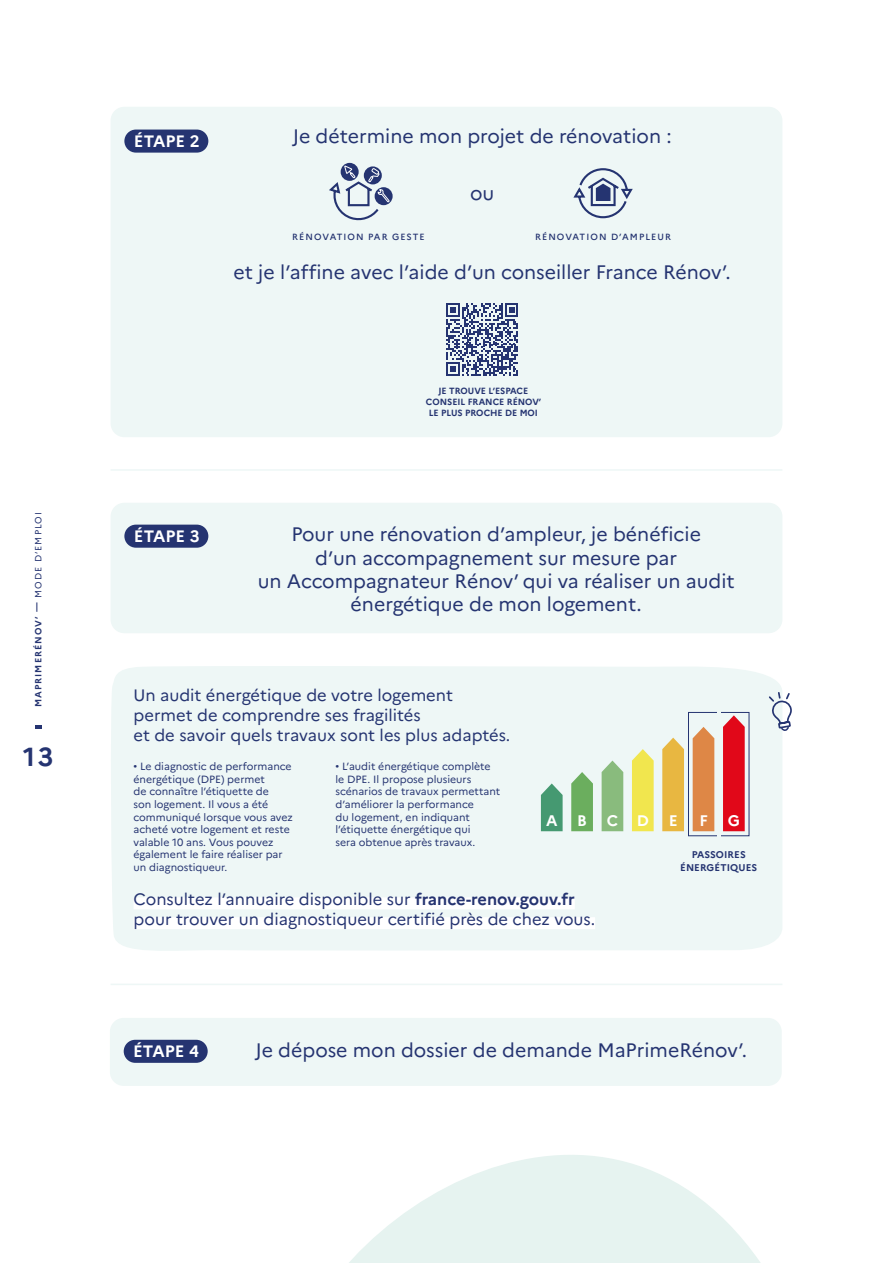
<style>
.page{position:relative;width:893px;height:1263px;background:#fff}
.page>*{position:absolute;margin:0;border:0;box-sizing:border-box;transform-origin:0 0}
.t1{font:700 26.1px "Marianne";color:#253471}
.t2{font:19.5px/23.4px "Marianne";color:#253471;text-align:center}
.t3{font:16.5px/19.8px "Marianne";color:#253471}
.t4{font:700 16.5px "Marianne";letter-spacing:.005em;color:#fff}
.t5{font:700 15.3px "Marianne";color:#fff}
.t6{font:10.5px/12.6px "Marianne";color:#253471}
.t7{font:700 9.75px/13.5px "Marianne";letter-spacing:.01em;color:#253471;text-align:center}
.t8{font:700 9px/11.2px "Marianne";color:#253471;text-align:center}
.t9{font:500 9px "Marianne";letter-spacing:.12em;color:#253471}
.t10{font:700 9px "Marianne";letter-spacing:.12em;color:#253471}
.s1{font-weight:400}
.s2{font-weight:700}
</style>
<div class="page">
<svg style="left:35px;top:726px;width:7px;height:3px"></svg>
<div style="left:111px;top:503px;width:671px;height:130px;background:#eef7f6;border-radius:14px"></div>
<div style="left:124px;top:525px;width:84px;height:23px;background:#253471;border-radius:12px"></div>
<div style="left:111px;top:107px;width:671px;height:330px;background:#eef7f6;border-radius:14px"></div>
<div style="left:124px;top:130px;width:84px;height:23px;background:#253471;border-radius:12px"></div>
<svg style="left:349px;top:1155px;width:412px;height:108px;fill:#e6f3f0"></svg>
<div style="left:111px;top:666px;width:671px;height:285px;background:#eef7f6"></div>
<hr style="left:111px;top:983px;width:671px;height:2px;background:#eef7f6">
<hr style="left:111px;top:469px;width:671px;height:2px;background:#eef7f6">
<svg style="left:662px;top:738px;width:22px;height:93px;background:#e8bb4d"></svg>
<div style="left:693px;top:727px;width:21px;height:104px;background:#de8746"></div>
<svg style="left:723px;top:715px;width:22px;height:116px;background:#e11727"></svg>
<svg style="left:632px;top:749px;width:22px;height:82px;background:#f0e75c"></svg>
<svg style="left:602px;top:760px;width:21px;height:71px"></svg>
<svg style="left:571px;top:772px;width:22px;height:59px"></svg>
<svg style="left:541px;top:783px;width:22px;height:48px"></svg>
<div style="left:688px;top:712px;width:61px;height:124px;border:1px solid #253471"></div>
<hr style="left:717px;top:705px;width:3px;height:136px;background:#eef7f6">
<svg style="left:446px;top:303px;width:72px;height:73px"></svg>
<div style="left:110px;top:1018px;width:672px;height:68px;background:#eef7f6;border-radius:14px"></div>
<div style="left:124px;top:1040px;width:84px;height:23px;background:#253471;border-radius:12px"></div>
<svg style="left:375px;top:187px;width:18px;height:18px"></svg>
<svg style="left:341px;top:163px;width:18px;height:18px"></svg>
<svg style="left:329px;top:166px;width:61px;height:55px"></svg>
<svg style="left:573px;top:168px;width:60px;height:51px"></svg>
<svg style="left:767px;top:691px;width:25px;height:56px"></svg>
<div style="left:134px;top:897px;width:441px;height:12px;background:#fff"></div>
<div style="left:134px;top:917px;width:461px;height:12px;background:#fff"></div>
<p class="t10" style="left:33px;top:707px;width:197px;rotate:-90deg">MAPRIMERÉNOV’ — <span class="s1">MODE D’EMPLOI</span></p>
<h1 class="t1" style="left:23px;top:741px;width:32px">13</h1>
<h3 class="t4" style="left:134px;top:131px;width:68px">ÉTAPE 2</h3>
<h2 class="t2" style="left:293px;top:123px;width:380px">Je détermine mon projet de rénovation :</h2>
<h2 class="t2" style="left:470px;top:179px;width:26px">ou</h2>
<p class="t9" style="left:292px;top:231px;width:134px">RÉNOVATION PAR GESTE</p>
<p class="t9" style="left:535px;top:231px;width:137px">RÉNOVATION D’AMPLEUR</p>
<h2 class="t2" style="left:234px;top:259px;width:499px">et je l’affine avec l’aide d’un conseiller France Rénov’.</h2>
<p class="t8" style="left:426px;top:385px;width:117px">JE TROUVE L’ESPACE<br>CONSEIL FRANCE RÉNOV’<br>LE PLUS PROCHE DE MOI</p>
<h3 class="t4" style="left:134px;top:526px;width:68px">ÉTAPE 3</h3>
<h2 class="t2" style="left:258px;top:521px;width:479px">Pour une rénovation d’ampleur, je bénéficie<br>d’un accompagnement sur mesure par<br>un Accompagnateur Rénov’ qui va réaliser un audit énergétique de mon logement.</h2>
<h3 class="t3" style="left:134px;top:684px;width:378px">Un audit énergétique de votre logement permet de comprendre ses fragilités<br>et de savoir quels travaux sont les plus adaptés.</h3>
<p class="t6" style="left:134px;top:759px;width:161px">• Le diagnostic de performance énergétique (DPE) permet<br>de connaître l’étiquette de<br>son logement. Il vous a été communiqué lorsque vous avez acheté votre logement et reste valable 10 ans. Vous pouvez également le faire réaliser par un diagnostiqueur.</p>
<p class="t6" style="left:335px;top:759px;width:166px">• L’audit énergétique complète le DPE. Il propose plusieurs scénarios de travaux permettant d’améliorer la performance<br>du logement, en indiquant l’étiquette énergétique qui<br>sera obtenue après travaux.</p>
<h3 class="t5" style="left:546px;top:811px;width:13px">A</h3>
<h3 class="t5" style="left:577px;top:811px;width:11px">B</h3>
<h3 class="t5" style="left:607px;top:811px;width:44px">C D</h3>
<h3 class="t5" style="left:669px;top:811px;width:10px">E</h3>
<h3 class="t5" style="left:699px;top:811px;width:10px">F</h3>
<h3 class="t5" style="left:728px;top:811px;width:14px">G</h3>
<p class="t7" style="left:680px;top:847px;width:79px">PASSOIRES<br>ÉNERGÉTIQUES</p>
<h3 class="t3" style="left:134px;top:888px;width:463px">Consultez l’annuaire disponible sur <span class="s2">france-renov.gouv.fr </span>pour trouver un diagnostiqueur certifié près de chez vous.</h3>
<h3 class="t4" style="left:133px;top:1041px;width:68px">ÉTAPE 4</h3>
<h2 class="t2" style="left:255px;top:1037px;width:493px">Je dépose mon dossier de demande MaPrimeRénov’.</h2>
</div>
